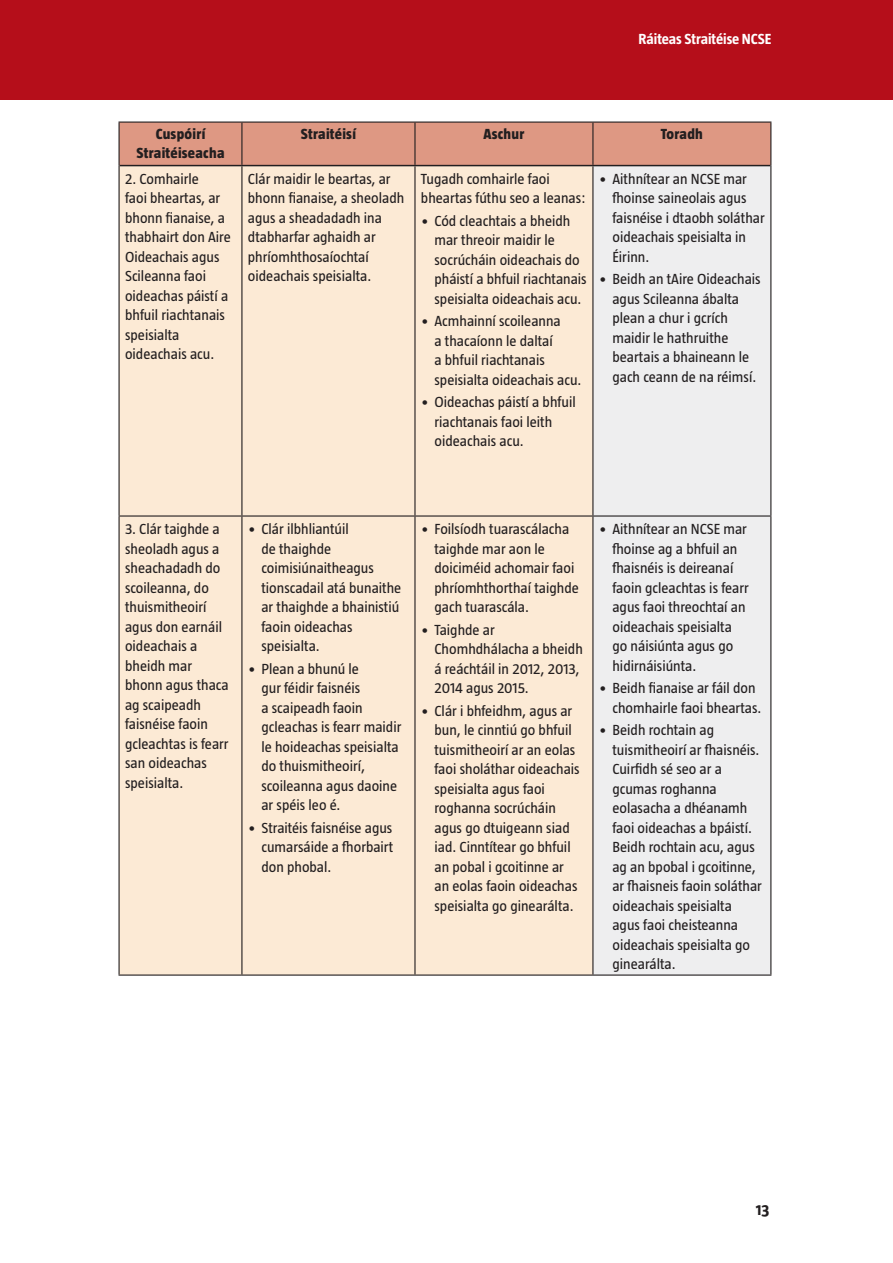
<style>
.page{position:relative;width:893px;height:1263px;background:#fff}
.page>*{position:absolute;margin:0;border:0;box-sizing:border-box;transform-origin:0 0}
.t1{font:700 16.5px "Taz";color:#231f20}
.Table_data{font:15px/19.5px "Taz";color:#231f20}
.Table_heading{font:800 15px/19.5px "Taz";letter-spacing:.02em;color:#231f20;text-align:center}
.t2{font:700 15px "Taz";color:#fff}
</style>
<div class="page">
<div style="left:0;top:0;width:893px;height:99px;background:#b50e1a"></div>
<div style="left:120px;top:123px;width:650px;height:42px;background:#de9883"></div>
<div style="left:120px;top:166px;width:472px;height:808px;background:#fcead5"></div>
<div style="left:593px;top:166px;width:177px;height:808px;background:#eeeeef"></div>
<hr style="left:118px;top:122px;width:124px;height:1px;background:#231f20">
<hr style="left:118px;top:123px;width:2px;height:43px;background:#231f20">
<hr style="left:242px;top:122px;width:173px;height:1px;background:#231f20">
<hr style="left:241px;top:123px;width:1px;height:42px;background:#231f20">
<hr style="left:415px;top:122px;width:178px;height:1px;background:#231f20">
<hr style="left:414px;top:123px;width:2px;height:42px;background:#231f20">
<hr style="left:593px;top:122px;width:178px;height:1px;background:#231f20">
<hr style="left:592px;top:123px;width:1px;height:42px;background:#231f20">
<hr style="left:770px;top:123px;width:1px;height:43px;background:#231f20">
<hr style="left:118px;top:166px;width:2px;height:349px;background:#231f20">
<hr style="left:241px;top:166px;width:1px;height:349px;background:#231f20">
<hr style="left:414px;top:166px;width:2px;height:349px;background:#231f20">
<hr style="left:592px;top:166px;width:1px;height:349px;background:#231f20">
<hr style="left:770px;top:166px;width:1px;height:349px;background:#231f20">
<hr style="left:118px;top:515px;width:124px;height:2px;background:#231f20">
<hr style="left:118px;top:517px;width:2px;height:457px;background:#231f20">
<hr style="left:242px;top:515px;width:173px;height:2px;background:#231f20">
<hr style="left:241px;top:517px;width:1px;height:457px;background:#231f20">
<hr style="left:415px;top:515px;width:178px;height:2px;background:#231f20">
<hr style="left:414px;top:517px;width:2px;height:457px;background:#231f20">
<hr style="left:593px;top:515px;width:178px;height:2px;background:#231f20">
<hr style="left:592px;top:517px;width:1px;height:457px;background:#231f20">
<hr style="left:770px;top:517px;width:1px;height:457px;background:#231f20">
<hr style="left:118px;top:974px;width:124px;height:2px;background:#231f20">
<hr style="left:242px;top:974px;width:173px;height:2px;background:#231f20">
<hr style="left:415px;top:974px;width:178px;height:2px;background:#231f20">
<hr style="left:593px;top:974px;width:178px;height:2px;background:#231f20">
<hr style="left:120px;top:165px;width:122px;height:1px;background:#231f20">
<hr style="left:242px;top:165px;width:173px;height:1px;background:#231f20">
<hr style="left:415px;top:165px;width:178px;height:1px;background:#231f20">
<hr style="left:593px;top:165px;width:177px;height:1px;background:#231f20">
<p class="t2" style="left:639px;top:30px;width:134px">Ráiteas Straitéise NCSE</p>
<p class="Table_heading" style="left:137px;top:124px;width:89px">Cuspóirí<br>Straitéiseacha</p>
<p class="Table_heading" style="left:301px;top:124px;width:57px">Straitéisí</p>
<p class="Table_heading" style="left:483px;top:124px;width:43px">Aschur</p>
<p class="Table_heading" style="left:661px;top:124px;width:43px">Toradh</p>
<p class="Table_data" style="left:125px;top:169px;width:107px">2. Comhairle<br>faoi bheartas, ar bhonn fianaise, a thabhairt don Aire<br>Oideachais agus<br>Scileanna faoi oideachas páistí a bhfuil riachtanais speisialta oideachais acu.</p>
<p class="Table_data" style="left:248px;top:169px;width:158px">Clár maidir le beartas, ar bhonn fianaise, a sheoladh agus a sheadadadh ina dtabharfar aghaidh ar phríomhthosaíochtaí oideachais speisialta.</p>
<p class="Table_data" style="left:421px;top:169px;width:166px">Tugadh comhairle faoi bheartas fúthu seo a leanas:</p>
<p class="Table_data" style="left:612px;top:169px;width:154px;text-indent:-14px">• Aithnítear an NCSE mar fhoinse saineolais agus faisnéise i dtaobh soláthar oideachais speisialta in<br>Éirinn.</p>
<p class="Table_data" style="left:612px;top:269px;width:150px;text-indent:-14px">• Beidh an tAire Oideachais agus Scileanna ábalta plean a chur i gcrích maidir le hathruithe beartais a bhaineann le gach ceann de na réimsí.</p>
<p class="Table_data" style="left:434px;top:211px;width:154px;text-indent:-14px">• Cód cleachtais a bheidh mar threoir maidir le socrúcháin oideachais do pháistí a bhfuil riachtanais speisialta oideachais acu.</p>
<p class="Table_data" style="left:434px;top:311px;width:148px;text-indent:-14px">• Acmhainní scoileanna<br>a thacaíonn le daltaí<br>a bhfuil riachtanais speisialta oideachais acu.</p>
<p class="Table_data" style="left:434px;top:392px;width:143px;text-indent:-14px">• Oideachas páistí a bhfuil riachtanais faoi leith oideachais acu.</p>
<p class="Table_data" style="left:125px;top:519px;width:105px">3. Clár taighde a sheoladh agus a sheachadadh do scoileanna, do thuismitheoirí agus don earnáil oideachais a bheidh mar bhonn agus thaca ag scaipeadh faisnéise faoin gcleachtas is fearr san oideachas speisialta.</p>
<p class="Table_data" style="left:261px;top:519px;width:141px;text-indent:-14px">• Clár ilbhliantúil<br>de thaighde coimisiúnaitheagus tionscadail atá bunaithe ar thaighde a bhainistiú faoin oideachas speisialta.</p>
<p class="Table_data" style="left:261px;top:658px;width:141px;text-indent:-14px">• Plean a bhunú le<br>gur féidir faisnéis<br>a scaipeadh faoin gcleachas is fearr maidir le hoideachas speisialta do thuismitheoirí, scoileanna agus daoine ar spéis leo é.</p>
<p class="Table_data" style="left:261px;top:817px;width:133px;text-align:justify;text-indent:-14px">• Straitéis faisnéise agus cumarsáide a fhorbairt don phobal.</p>
<p class="Table_data" style="left:434px;top:519px;width:146px;text-indent:-14px">• Foilsíodh tuarascálacha taighde mar aon le doiciméid achomair faoi phríomhthorthaí taighde gach tuarascála.</p>
<p class="Table_data" style="left:434px;top:619px;width:150px;text-indent:-14px">• Taighde ar<br>Chomhdhálacha a bheidh á reáchtáil in 2012, 2013,<br>2014 agus 2015.</p>
<p class="Table_data" style="left:434px;top:700px;width:147px;text-indent:-14px">• Clár i bhfeidhm, agus ar bun, le cinntiú go bhfuil tuismitheoirí ar an eolas faoi sholáthar oideachais speisialta agus faoi roghanna socrúcháin agus go dtuigeann siad iad. Cinntítear go bhfuil an pobal i gcoitinne ar an eolas faoin oideachas speisialta go ginearálta.</p>
<p class="Table_data" style="left:612px;top:519px;width:138px;text-indent:-14px">• Aithnítear an NCSE mar fhoinse ag a bhfuil an fhaisnéis is deireanaí faoin gcleachtas is fearr agus faoi threochtaí an oideachais speisialta go náisiúnta agus go hidirnáisiúnta.</p>
<p class="Table_data" style="left:612px;top:678px;width:150px;text-indent:-14px">• Beidh fianaise ar fáil don chomhairle faoi bheartas.</p>
<p class="Table_data" style="left:612px;top:720px;width:151px;text-indent:-14px">• Beidh rochtain ag tuismitheoirí ar fhaisnéis.<br>Cuirfidh sé seo ar a gcumas roghanna eolasacha a dhéanamh faoi oideachas a bpáistí.<br>Beidh rochtain acu, agus ag an bpobal i gcoitinne, ar fhaisneis faoin soláthar oideachais speisialta agus faoi cheisteanna oideachais speisialta go ginearálta.</p>
<p class="t1" style="left:756px;top:1200px;width:15px">13</p>
</div>
